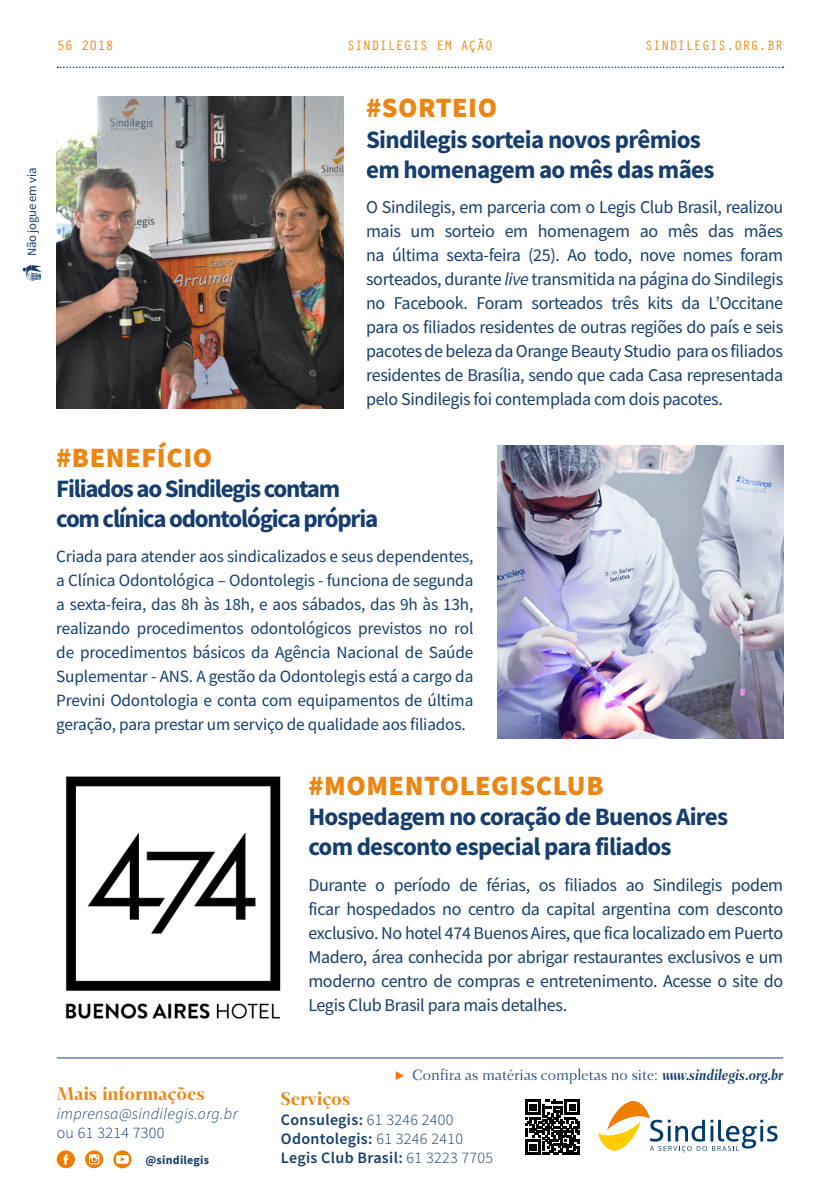
<style>
.page{position:relative;width:840px;height:1191px;background:#fff}
.page>*{position:absolute;margin:0;border:0;box-sizing:border-box;transform-origin:0 0}
.t1{font:900 28px "Source Sans Pro";letter-spacing:.02em;color:#eb8613}
.t2{font:700 25px/30px "Source Sans Pro";letter-spacing:-.03em;color:#153e6e}
.t3{font:700 25px/30px "Source Sans Pro";letter-spacing:-.05em;color:#153e6e}
.t4{font:20px "Fazeta Black Display";letter-spacing:.02em;color:#eb8613}
.t5{font:18px/24px "Source Sans Pro";letter-spacing:-.02em;color:#153e6e;text-align:justify}
.t6{font:17.2px/24px "Source Sans Pro";letter-spacing:-.01em;color:#153e6e;text-align:justify}
.t7{font:16.2px "Fazeta Light Display";letter-spacing:.005em;color:#153e6e}
.t8{font:600 16px/19.2px "Source Sans Pro";letter-spacing:.02em;color:#153e6e}
.t9{font:italic 300 16px "Source Sans Pro";letter-spacing:.02em;color:#153e6e}
.t10{font:300 16px "Source Sans Pro";letter-spacing:.02em;color:#153e6e}
.t11{font:14px "Orator Std";letter-spacing:-.02em;color:#eb8613}
.t12{font:12.8px "Source Sans Pro";letter-spacing:-.02em;color:#153e6e}
.t13{font:700 12px "Source Sans Pro";letter-spacing:.02em;color:#153e6e}
.s1{font-style:italic}
.s2{font-family:"Fazeta Bold Italic Display"}
.s3{font-weight:300}
</style>
<div class="page">
<svg style="left:57px;top:67px;width:726px;height:1px"></svg>
<hr style="left:57px;top:1057px;width:725px;height:1px;background:#153e6e">
<svg style="left:598px;top:1101px;width:179px;height:51px"></svg>
<svg style="left:23px;top:265px;width:18px;height:16px"></svg>
<svg style="left:525px;top:1099px;width:54px;height:55px"></svg>
<svg style="left:395px;top:1071px;width:8px;height:9px"></svg>
<svg style="left:85px;top:1150px;width:18px;height:18px"></svg>
<svg style="left:113px;top:1150px;width:18px;height:18px"></svg>
<svg style="left:57px;top:1150px;width:18px;height:18px"></svg>
<img style="left:57px;top:96px;width:286px;height:312px">
<img style="left:65px;top:776px;width:216px;height:243px">
<img style="left:497px;top:446px;width:286px;height:292px">
<p class="t11" style="left:57px;top:36px;width:59px">56 2018</p>
<p class="t11" style="left:346px;top:36px;width:148px">SINDILEGIS EM AÇÃO</p>
<p class="t11" style="left:644px;top:36px;width:140px">SINDILEGIS.ORG.BR</p>
<p class="t12" style="left:24px;top:256px;width:89px;rotate:-90deg">Não jogue em via</p>
<h1 class="t1" style="left:366px;top:89px;width:132px">#SORTEIO</h1>
<h2 class="t2" style="left:366px;top:124px;width:350px">Sindilegis sorteia novos prêmios em homenagem ao mês das mães</h2>
<p class="t5" style="left:366px;top:195px;width:418px">O Sindilegis, em parceria com o Legis Club Brasil, realizou mais um sorteio em homenagem ao mês das mães na última sexta-feira (25). Ao todo, nove nomes foram sorteados, durante <span class="s1">live</span> transmitida na página do Sindilegis no Facebook. Foram sorteados três kits da L’Occitane para os filiados residentes de outras regiões do país e seis pacotes de beleza da Orange Beauty Studio para os filiados residentes de Brasília, sendo que cada Casa representada pelo Sindilegis foi contemplada com dois pacotes.</p>
<h1 class="t1" style="left:56px;top:438px;width:157px">#BENEFÍCIO</h1>
<h2 class="t3" style="left:56px;top:473px;width:323px">Filiados ao Sindilegis contam com clínica odontológica própria</h2>
<p class="t6" style="left:56px;top:544px;width:418px">Criada para atender aos sindicalizados e seus dependentes, a Clínica Odontológica – Odontolegis - funciona de segunda a sexta-feira, das 8h às 18h, e aos sábados, das 9h às 13h, realizando procedimentos odontológicos previstos no rol de procedimentos básicos da Agência Nacional de Saúde Suplementar - ANS. A gestão da Odontolegis está a cargo da Previni Odontologia e conta com equipamentos de última geração, para prestar um serviço de qualidade aos filiados.</p>
<h1 class="t1" style="left:308px;top:766px;width:296px">#MOMENTOLEGISCLUB</h1>
<h2 class="t2" style="left:308px;top:801px;width:421px">Hospedagem no coração de Buenos Aires com desconto especial para filiados</h2>
<p class="t5" style="left:308px;top:872px;width:476px">Durante o período de férias, os filiados ao Sindilegis podem ficar hospedados no centro da capital argentina com desconto exclusivo. No hotel 474 Buenos Aires, que fica localizado em Puerto Madero, área conhecida por abrigar restaurantes exclusivos e um moderno centro de compras e entretenimento. Acesse o site do Legis Club Brasil para mais detalhes.</p>
<p class="t4" style="left:57px;top:1079px;width:150px">Mais informações</p>
<p class="t9" style="left:57px;top:1104px;width:182px">imprensa@sindilegis.org.br</p>
<p class="t10" style="left:57px;top:1123px;width:109px">ou 61 3214 7300</p>
<p class="t13" style="left:145px;top:1151px;width:65px">@sindilegis</p>
<p class="t7" style="left:412px;top:1063px;width:372px">Confira as matérias completas no site: <span class="s2">www.sindilegis.org.br</span></p>
<p class="t4" style="left:281px;top:1084px;width:71px">Serviços</p>
<p class="t8" style="left:281px;top:1109px;width:214px">Consulegis: <span class="s3">61 3246 2400<br></span>Odontolegis: <span class="s3">61 3246 2410<br></span>Legis Club Brasil: <span class="s3">61 3223 7705</span></p>
</div>
